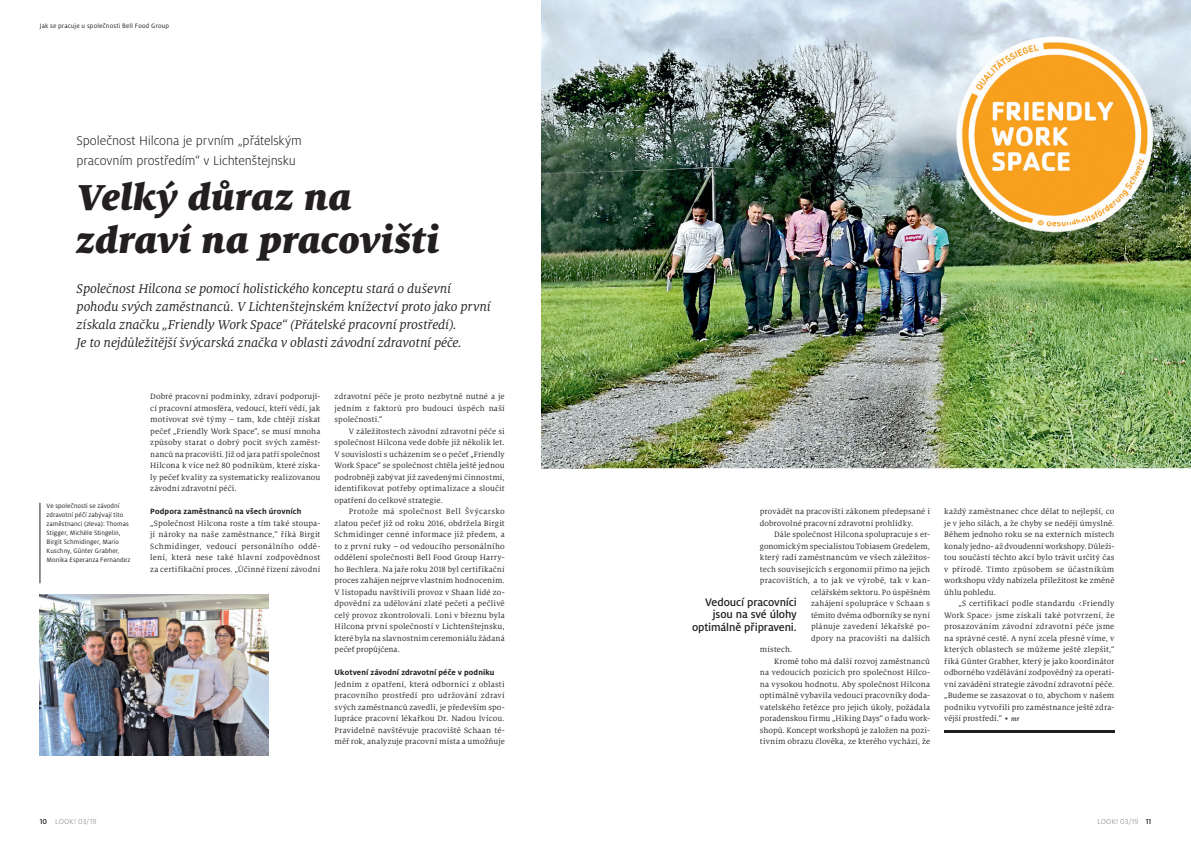
<style>
.page{position:relative;width:1191px;height:842px;background:#fff}
.page>*{position:absolute;margin:0;border:0;box-sizing:border-box;transform-origin:0 0}
.t1{font:italic 900 40px/43px "Milo Serif Pro";letter-spacing:.005em;color:#231f20}
.t2{font:italic 14px/18px "Milo Serif Pro";letter-spacing:-.01em;color:#231f20}
.t3{font:300 14px/20px "Milo Pro";letter-spacing:-.01em;color:#231f20}
.t4{font:500 12px/12.5px "Milo Pro";letter-spacing:-.01em;color:#231f20;text-align:right}
.t5{font:8.5px/11.5px "Milo Serif Pro";letter-spacing:.01em;color:#231f20;text-align:justify}
.t6{font:700 8.5px "Milo Pro";letter-spacing:.01em;color:#231f20}
.t7{font:8.5px "Milo Serif Pro";letter-spacing:.03em;color:#231f20}
.t8{font:300 8px "Milo Pro";letter-spacing:.01em;color:#808285}
.t9{font:7px/9px "Milo Pro";letter-spacing:.01em;color:#231f20}
.s1{font-weight:500;color:#231f20}
.s2{font-weight:500;font-style:italic;font-size:7px}
</style>
<div class="page">
<img style="left:541px;top:0;width:650px;height:468px">
<img style="left:40px;top:595px;width:228px;height:161px">
<hr style="left:40px;top:503px;width:1px;height:80px;background:#231f20">
<img style="left:931px;top:12px;width:246px;height:246px">
<hr style="left:944px;top:731px;width:170px;height:2px;background:#231f20">
<p class="t9" style="left:40px;top:22px;width:131px">Jak se pracuje u společnosti Bell Food Group</p>
<h2 class="t3" style="left:77px;top:131px;width:227px">Společnost Hilcona je prvním „přátelským pracovním prostředím“ v Lichtenštejnsku</h2>
<h1 class="t1" style="left:77px;top:176px;width:364px">Velký důraz na zdraví na pracovišti</h1>
<p class="t2" style="left:77px;top:279px;width:415px">Společnost Hilcona se pomocí holistického konceptu stará o duševní pohodu svých zaměstnanců. V Lichtenštejnském knížectví proto jako první získala značku „Friendly Work Space“ (Přátelské pracovní prostředí).<br>Je to nejdůležitější švýcarská značka v oblasti závodní zdravotní péče.</p>
<p class="t9" style="left:47px;top:502px;width:85px">Ve společnosti se závodní zdravotní péčí zabývají tito zaměstnanci (zleva): Thomas<br>Stigger, Michèle Stingelin,<br>Birgit Schmidinger, Mario<br>Kuschny, Günter Grabher,<br>Monika Esperanza Fernandez</p>
<p class="t5" style="left:150px;top:391px;width:172px">Dobré pracovní podmínky, zdraví podporují&shy;cí pracovní atmosféra, vedoucí, kteří vědí, jak motivovat své týmy – tam, kde chtějí získat pečeť „Friendly Work Space“, se musí mnoha způsoby starat o dobrý pocit svých zaměst&shy;nanců na pracovišti. Již od jara patří společnost Hilcona k více než 80 podnikům, které získa&shy;ly pečeť kvality za systematicky realizovanou závodní zdravotní péči.</p>
<p class="t6" style="left:150px;top:507px;width:153px">Podpora zaměstnanců na všech úrovních</p>
<p class="t5" style="left:150px;top:517px;width:172px">„Společnost Hilcona roste a tím také stoupa&shy;jí nároky na naše zaměstnance,“ říká Birgit Schmidinger, vedoucí personálního oddě&shy;lení, která nese také hlavní zodpovědnost za certifikační proces. „Účinné řízení závodní</p>
<p class="t5" style="left:334px;top:391px;width:172px">zdravotní péče je proto nezbytně nutné a je jedním z faktorů pro budoucí úspěch naší společnosti.“</p>
<p class="t5" style="left:334px;top:425px;width:172px;text-indent:14px">V záležitostech závodní zdravotní péče si společnost Hilcona vede dobře již několik let.<br>V souvislosti s ucházením se o pečeť „Friendly Work Space“ se společnost chtěla ještě jednou podrobněji zabývat již zavedenými činnostmi, identifikovat potřeby optimalizace a sloučit opatření do celkové strategie.</p>
<p class="t5" style="left:334px;top:506px;width:172px;text-indent:14px">Protože má společnost Bell Švýcarsko zlatou pečeť již od roku 2016, obdržela Birgit Schmidinger cenné informace již předem, a to z první ruky – od vedoucího personálního oddělení společnosti Bell Food Group Harry&shy;ho Bechlera. Na jaře roku 2018 byl certifikační proces zahájen nejprve vlastním hodnocením.<br>V listopadu navštívili provoz v Shaan lidé zo&shy;dpovědní za udělování zlaté pečeti a pečlivě celý provoz zkontrolovali. Loni v březnu byla Hilcona první společností v Lichtenštejnsku, které byla na slavnostním ceremoniálu žádaná pečeť propůjčena.</p>
<p class="t6" style="left:334px;top:668px;width:161px">Ukotvení závodní zdravotní péče v podniku</p>
<p class="t5" style="left:334px;top:678px;width:172px">Jedním z opatření, která odborníci z oblasti pracovního prostředí pro udržování zdraví svých zaměstnanců zavedli, je především spo&shy;lupráce pracovní lékařkou Dr. Nadou Ivicou.<br>Pravidelně navštěvuje pracoviště Schaan té&shy;měř rok, analyzuje pracovní místa a umožňuje</p>
<p class="t8" style="left:40px;top:817px;width:58px"><span class="s1">10</span> LOOK! 03/19</p>
<p class="t5" style="left:760px;top:506px;width:172px">provádět na pracovišti zákonem předepsané i dobrovolné pracovní zdravotní prohlídky.</p>
<p class="t5" style="left:774px;top:529px;width:157px">Dále společnost Hilcona spolupracuje s er-</p>
<p class="t5" style="left:760px;top:540px;width:172px">gonomickým specialistou Tobiasem Gredelem,</p>
<p class="t5" style="left:760px;top:552px;width:172px">který radí zaměstnancům ve všech záležitos-</p>
<p class="t5" style="left:760px;top:563px;width:172px">tech souvisejících s ergonomií přímo na jejich</p>
<p class="t7" style="left:760px;top:576px;width:172px">pracovištích, a to jak ve výrobě, tak v kan-</p>
<p class="t5" style="left:811px;top:586px;width:121px">celářském sektoru. Po úspěšném</p>
<p class="t5" style="left:811px;top:598px;width:121px">zahájení spolupráce v Schaan s</p>
<p class="t5" style="left:811px;top:609px;width:121px">těmito dvěma odborníky se nyní</p>
<p class="t5" style="left:811px;top:621px;width:121px">plánuje zavedení lékařské po-</p>
<p class="t5" style="left:811px;top:632px;width:121px">dpory na pracovišti na dalších</p>
<p class="t5" style="left:760px;top:644px;width:34px">místech.</p>
<p class="t5" style="left:774px;top:655px;width:157px">Kromě toho má další rozvoj zaměstnanců</p>
<p class="t5" style="left:760px;top:667px;width:172px">na vedoucích pozicích pro společnost Hilco-</p>
<p class="t5" style="left:760px;top:678px;width:172px">na vysokou hodnotu. Aby společnost Hilcona</p>
<p class="t5" style="left:760px;top:690px;width:172px">optimálně vybavila vedoucí pracovníky doda-</p>
<p class="t5" style="left:760px;top:701px;width:172px">vatelského řetězce pro jejich úkoly, požádala</p>
<p class="t5" style="left:760px;top:713px;width:172px">poradenskou firmu „Hiking Days“ o řadu work-</p>
<p class="t5" style="left:760px;top:724px;width:172px">shopů. Koncept workshopů je založen na pozi-</p>
<p class="t5" style="left:760px;top:736px;width:172px">tivním obrazu člověka, ze kterého vychází, že</p>
<h3 class="t4" style="left:692px;top:596px;width:106px">Vedoucí pracovníci jsou na své úlohy optimálně připraveni.</h3>
<p class="t5" style="left:944px;top:506px;width:172px">každý zaměstnanec chce dělat to nejlepší, co je v jeho silách, a že chyby se nedějí úmyslně.<br>Během jednoho roku se na externích místech konaly jedno- až dvoudenní workshopy. Důleži&shy;tou součástí těchto akcí bylo trávit určitý čas v přírodě. Tímto způsobem se účastníkům workshopu vždy nabízela příležitost ke změně úhlu pohledu.</p>
<p class="t5" style="left:944px;top:598px;width:172px;text-indent:14px">„S certifikací podle standardu &lt;Friendly Work Space&gt; jsme získali také potvrzení, že prosazováním závodní zdravotní péče jsme na správné cestě. A nyní zcela přesně víme, v kterých oblastech se můžeme ještě zlepšit,“ říká Günter Grabher, který je jako koordinátor odborného vzdělávání zodpovědný za operati&shy;vní zavádění strategie závodní zdravotní péče. „Budeme se zasazovat o to, abychom v našem podniku vytvořili pro zaměstnance ještě zdra&shy;vější prostředí.“ • <span class="s2">mr</span></p>
<p class="t8" style="left:1097px;top:817px;width:55px">LOOK! 03/19 <span class="s1">11</span></p>
</div>
